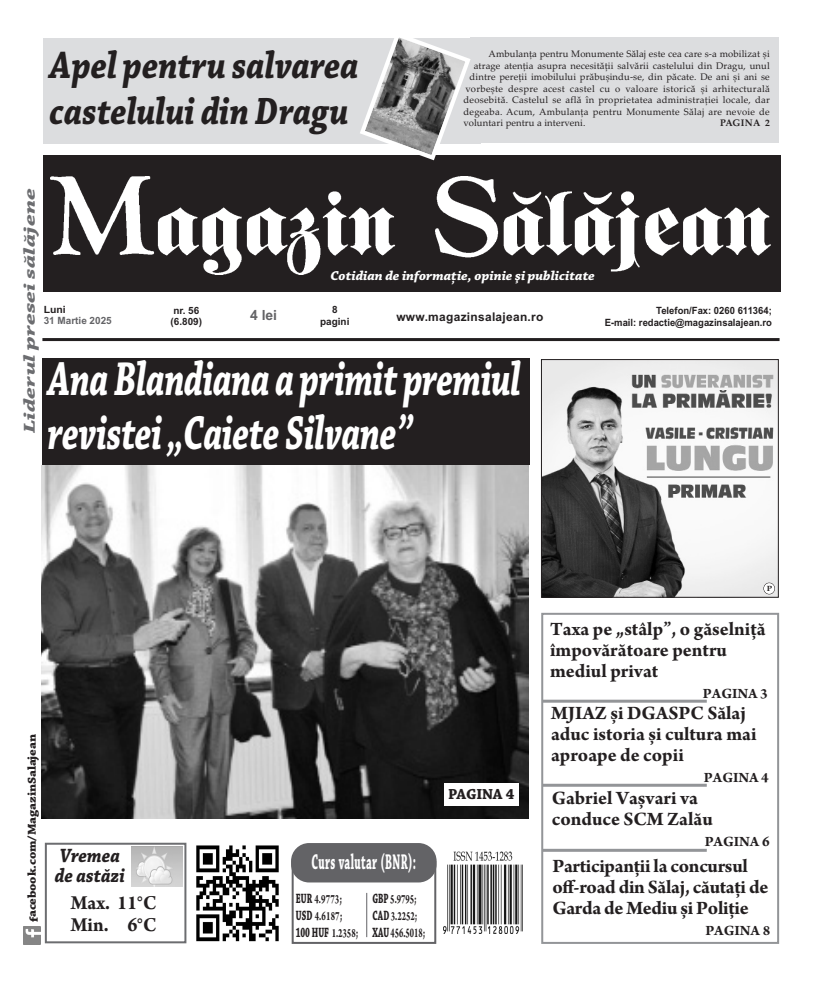
<style>
.page{position:relative;width:820px;height:993px;background:#fff}
.page>*{position:absolute;margin:0;border:0;box-sizing:border-box;transform-origin:0 0}
.t1{font:italic 700 50px/54px "Chaparral Pro";letter-spacing:-.01em;color:#fff;scale:.7 1}
.t2{font:italic 700 40px/46px "Chaparral Pro";color:#231f20;scale:.85 1}
.t3{font:700 22.4px "Chaparral Pro";letter-spacing:.035em;color:#fff;scale:.49 1}
.t4{font:700 21px/22px "Arno Pro";color:#231f20;scale:.95 1}
.t5{font:italic 700 20.3px/20.7px "Chaparral Pro";color:#231f20;scale:.88 1}
.t6{font:700 20px/21px "Arno Pro";color:#231f20}
.t7{font:italic 700 16.6px "Chaparral Pro";color:#6c6d70;scale:1.5 1}
.t8{font:700 15.3px "Chaparral Pro";letter-spacing:-.01em;color:#231f20}
.t9{font:700 15px "Arno Pro";color:#231f20}
.t10{font:700 14.2px "Chaparral Pro";letter-spacing:-.005em;color:#231f20;scale:.6 1}
.t11{font:700 14.2px "Arno Pro";color:#231f20;scale:.6 1}
.t12{font:700 14px "Arial";color:#636366}
.t13{font:italic 700 13.6px "Chaparral Pro";color:#fff}
.t14{font:700 13.4px/17px "Arno Pro";letter-spacing:.005em;color:#231f20;scale:.64 1}
.t15{font:700 13.4px/17px "Arno Pro";letter-spacing:.005em;color:#231f20;scale:.65 1}
.t16{font:700 12px "Chaparral Pro";letter-spacing:-.01em;color:#231f20;scale:1.11 1}
.t17{font:700 12px "Arial";letter-spacing:.025em;color:#231f20}
.t18{font:700 10px/12.5px "Arial";color:#231f20;text-align:right;scale:.95 1}
.t19{font:700 10px/12px "Arial";color:#231f20;text-align:center}
.t20{font:700 10px "Arial";color:#636366}
.t21{font:700 10px "Arial";color:#231f20;scale:1.04 1}
.t22{font:9.5px "Palatino Linotype";letter-spacing:.01em;color:#231f20}
.t23{font:9.5px "Palatino Linotype";letter-spacing:.03em;color:#231f20}
.t24{font:700 9.5px "Palatino Linotype";letter-spacing:.03em;color:#231f20}
.t25{font:700 7.5px "Palatino Linotype";color:#231f20;scale:1.19 1}
.s1{font-family:"Chaparral Pro";font-size:14.2px}
.s2{font-size:14.2px}
.s3{font-family:"Arno Pro";font-size:13.4px}
.s4{font-family:"Arno Pro"}
.s5{font-family:"Chaparral Pro"}
</style>
<div class="page">
<svg style="left:40px;top:926px;width:1px;height:17px"></svg>
<img style="left:24px;top:926px;width:16px;height:17px">
<hr style="left:42px;top:338px;width:737px;height:3px;background:#231f20">
<div style="left:541px;top:612px;width:237px;height:331px;border:2px solid #939598"></div>
<hr style="left:542px;top:699px;width:164px;height:3px;background:#939598">
<hr style="left:542px;top:783px;width:164px;height:3px;background:#939598">
<hr style="left:542px;top:848px;width:164px;height:3px;background:#939598">
<div style="left:291px;top:860px;width:145px;height:83px;border:2px solid #636366"></div>
<div style="left:291px;top:842px;width:145px;height:40px;background:#636366;border-radius:18px"></div>
<hr style="left:366px;top:892px;width:1px;height:44px;background:#636366">
<img style="left:443px;top:851px;width:79px;height:82px">
<div style="left:45px;top:842px;width:141px;height:101px;border:2px solid #6c6d70"></div>
<img style="left:132px;top:846px;width:50px;height:40px">
<img style="left:196px;top:845px;width:83px;height:97px">
<div style="left:43px;top:155px;width:736px;height:137px;background:#231f20"></div>
<img style="left:51px;top:176px;width:718px;height:98px">
<div style="left:470px;top:38px;width:308px;height:105px;background:#dcdddf"></div>
<div style="left:43px;top:38px;width:437px;height:106px;background:#dcdddf"></div>
<svg style="left:360px;top:37px;width:113px;height:124px"></svg>
<img style="left:41px;top:465px;width:487px;height:352px">
<div style="left:444px;top:782px;width:74px;height:23px;background:#fff"></div>
<div style="left:42px;top:358px;width:487px;height:107px;background:#231f20"></div>
<img style="left:542px;top:361px;width:234px;height:234px">
<div style="left:540px;top:359px;width:238px;height:238px;border:1px solid #231f20"></div>
<div style="left:763px;top:582px;width:11px;height:12px;background:#fff;border-radius:50%"></div>
<div style="left:763px;top:582px;width:11px;height:12px;border:1px solid #231f20;border-radius:50%"></div>
<h2 class="t2" style="left:49px;top:46px;width:365px">Apel pentru salvarea castelului din Dragu</h2>
<p class="t22" style="left:488px;top:50px;width:283px">Ambulanţa pentru Monumente Sălaj este cea care s-a mobilizat și</p>
<p class="t22" style="left:473px;top:62px;width:297px">atrage atenţia asupra necesităţii salvării castelului din Dragu, unul</p>
<p class="t22" style="left:469px;top:73px;width:301px">dintre pereţii imobilului prăbușindu-se, din păcate. De ani și ani se</p>
<p class="t23" style="left:465px;top:85px;width:306px">vorbește despre acest castel cu o valoare istorică și arhitecturală</p>
<p class="t22" style="left:463px;top:96px;width:308px">deosebită. Castelul se află în proprietatea administraţiei locale, dar</p>
<p class="t22" style="left:463px;top:108px;width:308px">degeaba. Acum, Ambulanţa pentru Monumente Sălaj are nevoie de</p>
<p class="t22" style="left:463px;top:119px;width:123px">voluntari pentru a interveni.</p>
<p class="t24" style="left:719px;top:117px;width:51px">PAGINA 2</p>
<h3 class="t7" style="left:23px;top:433px;width:165px;rotate:-90deg">Liderul presei sălăjene</h3>
<h3 class="t13" style="left:330px;top:271px;width:266px">Cotidian de informaţie, opinie şi publicitate</h3>
<p class="t19" style="left:320px;top:304px;width:31px">8 pagini</p>
<p class="t21" style="left:44px;top:306px;width:23px">Luni</p>
<p class="t20" style="left:44px;top:317px;width:69px">31 Martie 2025</p>
<p class="t19" style="left:170px;top:305px;width:33px;line-height:11.1px;text-align:left">nr. 56 (6.809)</p>
<h3 class="t12" style="left:250px;top:310px;width:29px">4 lei</h3>
<p class="t17" style="left:396px;top:312px;width:148px">www.magazinsalajean.ro</p>
<h1 class="t1" style="left:48px;top:357px;width:676px">Ana Blandiana a primit premiul revistei „Caiete Silvane”</h1>
<p class="t18" style="left:604px;top:305px;width:177px">Telefon/Fax: 0260 611364;<br>E-mail: redactie@magazinsalajean.ro</p>
<p class="t25" style="left:766px;top:583px;width:6px">P</p>
<p class="t16" style="left:25px;top:921px;width:171px;rotate:-90deg">facebook.com/MagazinSalajean</p>
<h3 class="t5" style="left:55px;top:846px;width:81px">Vremea de astăzi</h3>
<h3 class="t4" style="left:71px;top:893px;width:92px">Max. 11°C<br>Min. 6°C</h3>
<h3 class="t3" style="left:311px;top:847px;width:215px">Curs valutar (BNR):</h3>
<h3 class="t15" style="left:295px;top:891px;width:74px"><span class="s1">EUR</span> 4.9773<span class="s2">;<br></span><span class="s1">USD</span> 4.6187<span class="s2">;</span></h3>
<h3 class="t10" style="left:295px;top:923px;width:106px">100 HUF <span class="s3">1.2358</span><span class="s4">;</span></h3>
<h3 class="t14" style="left:372px;top:891px;width:72px"><span class="s1">GBP</span> 5.9795<span class="s2">;<br></span><span class="s1">CAD</span> 3.2252<span class="s2">;</span></h3>
<h3 class="t11" style="left:372px;top:927px;width:90px"><span class="s5">XAU</span> 456.5018;</h3>
<h3 class="t8" style="left:448px;top:784px;width:68px">PAGINA 4</h3>
<h3 class="t6" style="left:550px;top:619px;width:217px">Taxa pe „stâlp”, o găselniță împovărătoare pentru mediul privat</h3>
<h3 class="t9" style="left:702px;top:687px;width:66px">PAGINA 3</h3>
<h3 class="t6" style="left:551px;top:704px;width:207px">MJIAZ și DGASPC Sălaj aduc istoria și cultura mai aproape de copii</h3>
<h3 class="t9" style="left:703px;top:771px;width:66px">PAGINA 4</h3>
<h3 class="t6" style="left:551px;top:789px;width:162px">Gabriel Vașvari va conduce SCM Zalău</h3>
<h3 class="t9" style="left:704px;top:836px;width:66px">PAGINA 6</h3>
<h3 class="t6" style="left:552px;top:857px;width:217px">Participanții la concursul off-road din Sălaj, căutați de<br>Garda de Mediu și Poliție</h3>
<h3 class="t9" style="left:705px;top:924px;width:66px">PAGINA 8</h3>
</div>
